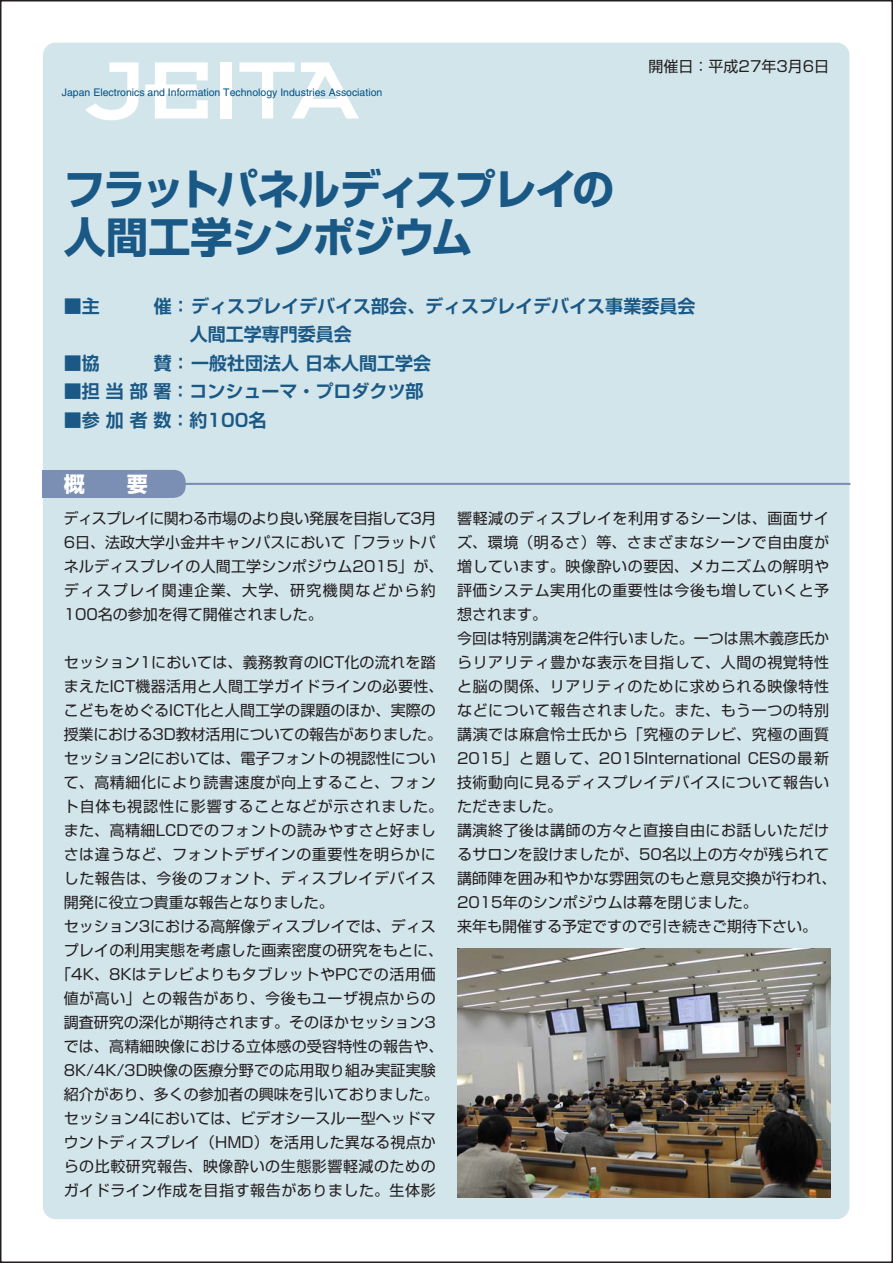
<style>
.page{position:relative;width:893px;height:1263px;background:#fff}
.page>*{position:absolute;margin:0;border:0;box-sizing:border-box;transform-origin:0 0}
.t1{font:700 42px "Shin Go Pro";letter-spacing:-.065em;color:#1a5885}
.t2{font:700 42px "Shin Go Pro";letter-spacing:-.02em;color:#1a5885}
.t3{font:700 21px "Shin Go Pro";color:#fff}
.t4{font:700 18px "Shin Go Pro De";color:#1a5885}
.t5{font:15px/24px "Shin Go Pro";letter-spacing:.015em;color:#231f20}
.t6{font:15px/24px "Shin Go Pro";letter-spacing:.035em;color:#231f20}
.t7{font:10.5px "Helvetica";color:#005186}
</style>
<div class="page">
<div style="left:43px;top:43px;width:806px;height:1176px;background:#d2e5eb;border-radius:13px"></div>
<svg style="left:85px;top:62px;width:54px;height:59px"></svg>
<div style="left:220px;top:62px;width:12px;height:56px;background:#fff"></div>
<svg style="left:145px;top:62px;width:63px;height:56px"></svg>
<svg style="left:239px;top:62px;width:120px;height:56px"></svg>
<hr style="left:128px;top:483px;width:722px;height:2px;background:#7a8fb3">
<div style="left:130px;top:470px;width:56px;height:28px;background:#7a8fb3;border-radius:12px"></div>
<div style="left:43px;top:470px;width:126px;height:28px;background:#7a8fb3"></div>
<img style="left:457px;top:948px;width:374px;height:249px">
<p class="t7" style="left:62px;top:86px;width:322px">Japan Electronics and Information Technology Industries Association</p>
<p class="t5" style="left:649px;top:53px;width:182px">開催日：平成27年3月6日</p>
<p class="t1" style="left:64px;top:156px;width:552px">フラットパネルディスプレイの</p>
<p class="t2" style="left:64px;top:204px;width:411px">人間工学シンポジウム</p>
<p class="t4" style="left:64px;top:291px;width:633px">■主　　　催：ディスプレイデバイス部会、ディスプレイデバイス事業委員会</p>
<p class="t4" style="left:64px;top:320px;width:289px">　　　　　　　人間工学専門委員会</p>
<p class="t4" style="left:64px;top:348px;width:369px">■協　　　賛：一般社団法人日本人間工学会</p>
<p class="t4" style="left:64px;top:377px;width:361px">■担当部署：コンシューマ・プロダクツ部</p>
<p class="t4" style="left:64px;top:405px;width:204px">■参加者数：約100名</p>
<p class="t3" style="left:64px;top:467px;width:85px">概　　要</p>
<p class="t5" style="left:63px;top:505px;width:381px">ディスプレイに関わる市場のより良い発展を目指して3月<br>6日、法政大学小金井キャンパスにおいて「フラットパネルディスプレイの人間工学シンポジウム2015」が、ディスプレイ関連企業、大学、研究機関などから約<br>100名の参加を得て開催されました。</p>
<p class="t5" style="left:64px;top:649px;width:381px">セッション1においては、義務教育のICT化の流れを踏まえたICT機器活用と人間工学ガイドラインの必要性、こどもをめぐるICT化と人間工学の課題のほか、実際の授業における3D教材活用についての報告がありました。</p>
<p class="t6" style="left:64px;top:745px;width:381px">セッション2においては、電子フォントの視認性について、高精細化により読書速度が向上すること、フォント自体も視認性に影響することなどが示されました。また、高精細LCDでのフォントの読みやすさと好ましさは違うなど、フォントデザインの重要性を明らかにした報告は、今後のフォント、ディスプレイデバイス開発に役立つ貴重な報告となりました。</p>
<p class="t5" style="left:56px;top:913px;width:389px;text-align:center">セッション3における高解像ディスプレイでは、ディスプレイの利用実態を考慮した画素密度の研究をもとに、「4K、8KはテレビよりもタブレットやPCでの活用価値が高い」との報告があり、今後もユーザ視点からの調査研究の深化が期待されます。そのほかセッション3では、高精細映像における立体感の受容特性の報告や、<br>8K/4K/3D映像の医療分野での応用取り組み実証実験紹介があり、多くの参加者の興味を引いておりました。</p>
<p class="t5" style="left:64px;top:1105px;width:374px;text-align:justify">セッション4においては、ビデオシースルー型ヘッドマウントディスプレイ（HMD）を活用した異なる視点からの比較研究報告、映像酔いの生態影響軽減のためのガイドライン作成を目指す報告がありました。生体影</p>
<p class="t5" style="left:457px;top:505px;width:374px;text-align:justify">響軽減のディスプレイを利用するシーンは、画面サイズ、環境（明るさ）等、さまざまなシーンで自由度が増しています。映像酔いの要因、メカニズムの解明や評価システム実用化の重要性は今後も増していくと予想されます。</p>
<p class="t5" style="left:457px;top:625px;width:374px;text-align:justify">今回は特別講演を2件行いました。一つは黒木義彦氏からリアリティ豊かな表示を目指して、人間の視覚特性と脳の関係、リアリティのために求められる映像特性などについて報告されました。また、もう一つの特別講演では麻倉怜士氏から「究極のテレビ、究極の画質2015」と題して、2015International CESの最新技術動向に見るディスプレイデバイスについて報告いただきました。</p>
<p class="t5" style="left:457px;top:817px;width:381px">講演終了後は講師の方々と直接自由にお話しいただけるサロンを設けましたが、50名以上の方々が残られて講師陣を囲み和やかな雰囲気のもと意見交換が行われ、<br>2015年のシンポジウムは幕を閉じました。</p>
<p class="t5" style="left:457px;top:913px;width:361px">来年も開催する予定ですので引き続きご期待下さい。</p>
</div>
